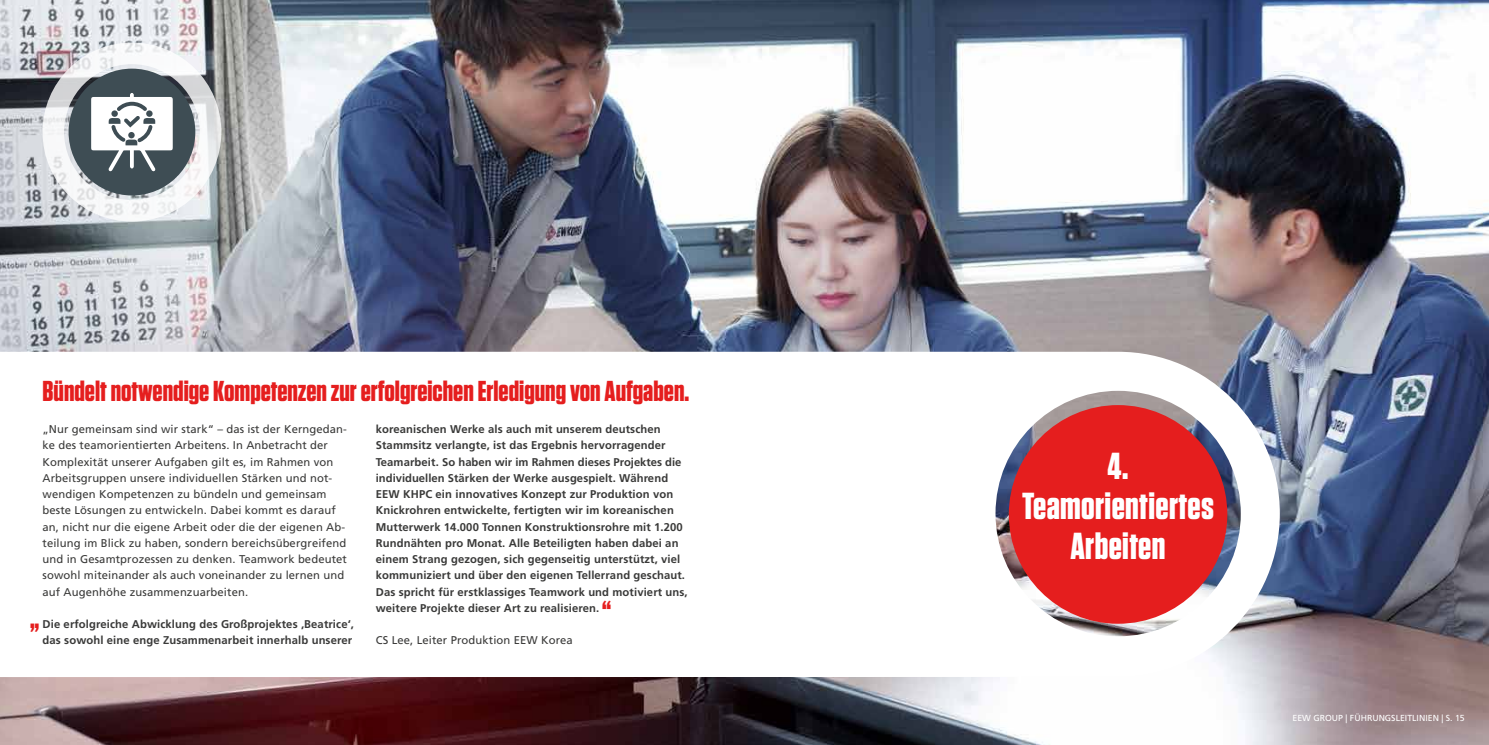
<style>
.page{position:relative;width:1489px;height:745px;background:#fff}
.page>*{position:absolute;margin:0;border:0;box-sizing:border-box;transform-origin:0 0}
.t1{font:700 37.5px/40px "Tungsten";letter-spacing:.01em;color:#fff;text-align:center}
.t2{font:700 28.75px "Tungsten";color:#e51e1e}
.t3{font:700 11.25px/16.2px "Frutiger LT Std";letter-spacing:.01em;color:#3a3a39}
.t4{font:11.25px/16.2px "Frutiger LT Std";letter-spacing:.01em;color:#3a3a39}
.t5{font:8.75px "Frutiger LT Std";color:#fff}
</style>
<div class="page">
<img style="left:0;top:0;width:1488px;height:744px">
<svg style="left:43px;top:43px;width:178px;height:178px"></svg>
<svg style="left:0;top:351px;width:1279px;height:325px"></svg>
<div style="left:1008px;top:405px;width:219px;height:218px;background:#e51e1e;border-radius:50%"></div>
<h2 class="t2" style="left:43px;top:375px;width:648px">Bündelt notwendige Kompetenzen zur erfolgreichen Erledigung von Aufgaben.</h2>
<p class="t4" style="left:43px;top:421px;width:306px">„Nur gemeinsam sind wir stark“ – das ist der Kerngedan&shy;ke des teamorientierten Arbeitens. In Anbetracht der Komplexität unserer Aufgaben gilt es, im Rahmen von Arbeitsgruppen unsere individuellen Stärken und not&shy;wendigen Kompetenzen zu bündeln und gemeinsam beste Lösungen zu entwickeln. Dabei kommt es darauf an, nicht nur die eigene Arbeit oder die der eigenen Ab&shy;teilung im Blick zu haben, sondern bereichsübergreifend und in Gesamtprozessen zu denken. Teamwork bedeutet sowohl miteinander als auch voneinander zu lernen und auf Augenhöhe zusammenzuarbeiten.</p>
<p class="t3" style="left:43px;top:615px;width:313px">Die erfolgreiche Abwicklung des Großprojektes ‚Beatrice‘, das sowohl eine enge Zusammenarbeit innerhalb unserer</p>
<p class="t3" style="left:376px;top:420px;width:313px">koreanischen Werke als auch mit unserem deutschen Stammsitz verlangte, ist das Ergebnis hervorragender Teamarbeit. So haben wir im Rahmen dieses Projektes die individuellen Stärken der Werke ausgespielt. Während EEW KHPC ein innovatives Konzept zur Produktion von Knickrohren entwickelte, fertigten wir im koreanischen Mutterwerk 14.000 Tonnen Konstruktionsrohre mit 1.200<br>Rundnähten pro Monat. Alle Beteiligten haben dabei an einem Strang gezogen, sich gegenseitig unterstützt, viel kommuniziert und über den eigenen Tellerrand geschaut.<br>Das spricht für erstklassiges Teamwork und motiviert uns, weitere Projekte dieser Art zu realisieren.</p>
<p class="t4" style="left:376px;top:632px;width:199px">CS Lee, Leiter Produktion EEW Korea</p>
<h2 class="t2" style="left:602px;top:595px;width:11px">“</h2>
<h2 class="t2" style="left:30px;top:602px;width:11px">„</h2>
<h1 class="t1" style="left:1022px;top:446px;width:193px">4.<br>Teamorientiertes<br>Arbeiten</h1>
<p class="t5" style="left:1292px;top:712px;width:174px">EEW GROUP | FÜHRUNGSLEITLINIEN | S. 15</p>
</div>
